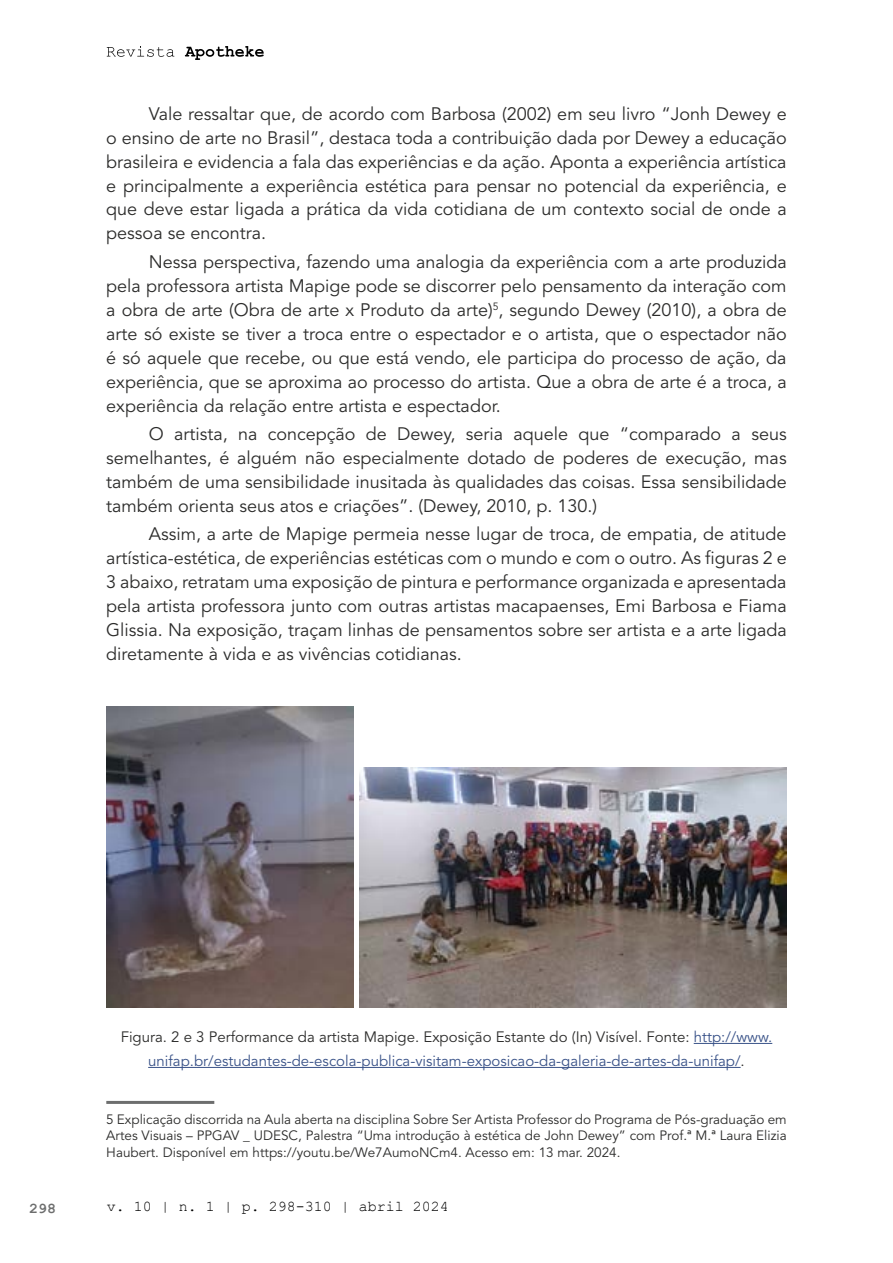
<style>
.page{position:relative;width:893px;height:1263px;background:#fff}
.page>*{position:absolute;margin:0;border:0;box-sizing:border-box;transform-origin:0 0}
.t1{font:18px/24px "Avenir LT Std";color:#2c2c2b;text-align:justify}
.t2{font:15px/24px "Avenir LT Std";color:#395288;text-align:center}
.t3{font:15px "Courier New";color:#000}
.t4{font:700 15px "Courier New";color:#6d6e6e}
.t5{font:13.5px/16.5px "Avenir LT Std";color:#2c2c2b;text-align:justify}
.s1{color:#2c2c2b}
</style>
<div class="page">
<svg style="left:107px;top:46px;width:67px;height:11px"></svg>
<svg style="left:185px;top:46px;width:79px;height:14px"></svg>
<hr style="left:694px;top:1043px;width:78px;height:1px;background:#395288">
<hr style="left:148px;top:1067px;width:593px;height:1px;background:#395288">
<hr style="left:106px;top:1101px;width:108px;height:3px;background:#6d6e6e">
<img style="left:107px;top:706px;width:247px;height:301px">
<img style="left:360px;top:767px;width:427px;height:240px">
<p class="t1" style="left:106px;top:102px;width:682px;text-indent:43px">Vale ressaltar que, de acordo com Barbosa (2002) em seu livro “Jonh Dewey e o ensino de arte no Brasil”, destaca toda a contribuição dada por Dewey a educação brasileira e evidencia a fala das experiências e da ação. Aponta a experiência artística e principalmente a experiência estética para pensar no potencial da experiência, e que deve estar ligada a prática da vida cotidiana de um contexto social de onde a pessoa se encontra.</p>
<p class="t1" style="left:106px;top:250px;width:682px;text-indent:43px">Nessa perspectiva, fazendo uma analogia da experiência com a arte produzida pela professora artista Mapige pode se discorrer pelo pensamento da interação com a obra de arte (Obra de arte x Produto da arte)<sup>5</sup>, segundo Dewey (2010), a obra de arte só existe se tiver a troca entre o espectador e o artista, que o espectador não é só aquele que recebe, ou que está vendo, ele participa do processo de ação, da experiência, que se aproxima ao processo do artista. Que a obra de arte é a troca, a experiência da relação entre artista e espectador.</p>
<p class="t1" style="left:106px;top:422px;width:682px;text-indent:43px">O artista, na concepção de Dewey, seria aquele que “comparado a seus semelhantes, é alguém não especialmente dotado de poderes de execução, mas também de uma sensibilidade inusitada às qualidades das coisas. Essa sensibilidade também orienta seus atos e criações”. (Dewey, 2010, p. 130.)</p>
<p class="t1" style="left:106px;top:523px;width:682px;text-indent:43px">Assim, a arte de Mapige permeia nesse lugar de troca, de empatia, de atitude artística-estética, de experiências estéticas com o mundo e com o outro. As figuras 2 e 3 abaixo, retratam uma exposição de pintura e performance organizada e apresentada pela artista professora junto com outras artistas macapaenses, Emi Barbosa e Fiama Glissia. Na exposição, traçam linhas de pensamentos sobre ser artista e a arte ligada diretamente à vida e as vivências cotidianas.</p>
<p class="t2" style="left:121px;top:1025px;width:653px"><span class="s1">Figura. 2 e 3 Performance da artista Mapige. Exposição Estante do (In) Visível. Fonte:</span> http://www. unifap.br/estudantes-de-escola-publica-visitam-exposicao-da-galeria-de-artes-da-unifap/<span class="s1">.</span></p>
<p class="t5" style="left:106px;top:1111px;width:682px">5 Explicação discorrida na Aula aberta na disciplina Sobre Ser Artista Professor do Programa de Pós-graduação em Artes Visuais – PPGAV _ UDESC, Palestra “Uma introdução à estética de John Dewey” com Prof.ª M.ª Laura Elizia Haubert. Disponível em https://youtu.be/We7AumoNCm4. Acesso em: 13 mar. 2024.</p>
<p class="t4" style="left:29px;top:1199px;width:28px">298</p>
<p class="t3" style="left:107px;top:1197px;width:344px">v. 10 | n. 1 | p. 298-310 | abril 2024</p>
</div>
